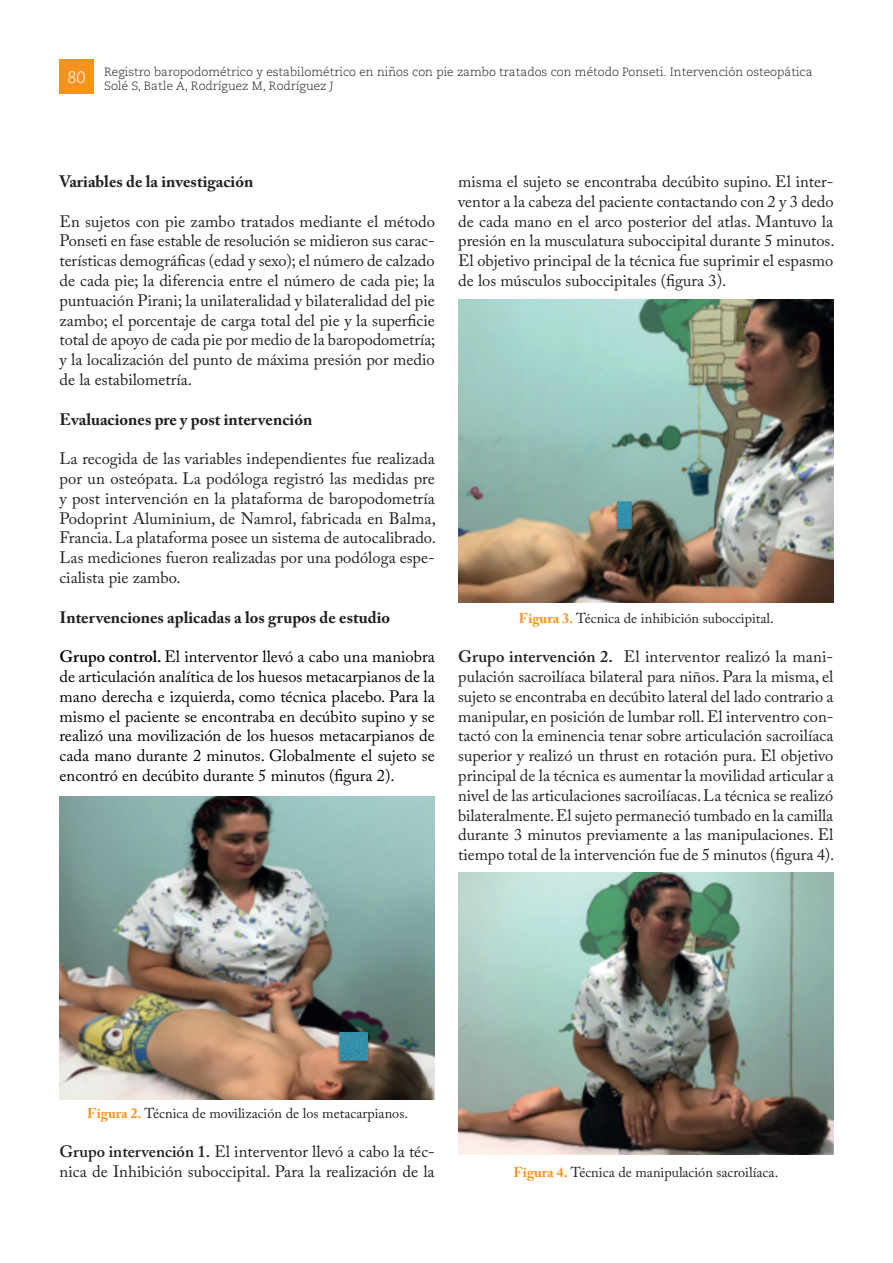
<style>
.page{position:relative;width:893px;height:1263px;background:#fff}
.page>*{position:absolute;margin:0;border:0;box-sizing:border-box;transform-origin:0 0}
.t1{font:16.5px/19.8px "Adobe Caslon Pro";color:#231f20;text-align:justify}
.t2{font:16.5px/19.8px "Adobe Caslon Pro";color:#000003;text-align:justify}
.t3{font:700 16.5px "Adobe Caslon Pro";color:#231f20}
.t4{font:300 16.5px "Caecilia LT Std";color:#fff}
.t5{font:14.25px "Adobe Caslon Pro";color:#231f20}
.t6{font:300 12px/14.4px "Caecilia LT Std";color:#231f20}
.s1{font-weight:600}
.s2{font-weight:700;color:#f7931d}
</style>
<div class="page">
<div style="left:60px;top:60px;width:34px;height:34px;background:#f7931d"></div>
<img style="left:60px;top:797px;width:375px;height:302px">
<img style="left:458px;top:300px;width:375px;height:302px">
<img style="left:458px;top:872px;width:375px;height:282px">
<p class="t4" style="left:67px;top:68px;width:20px">80</p>
<p class="t6" style="left:104px;top:65px;width:710px">Registro baropodométrico y estabilométrico en niños con pie zambo tratados con método Ponseti. Intervención osteopática<br>Solé S, Batle A, Rodríguez M, Rodríguez J</p>
<p class="t3" style="left:60px;top:172px;width:195px">Variables de la investigación</p>
<p class="t1" style="left:60px;top:211px;width:377px">En sujetos con pie zambo tratados mediante el método Ponseti en fase estable de resolución se midieron sus carac&shy;terísticas demográficas (edad y sexo); el número de calzado de cada pie; la diferencia entre el número de cada pie; la puntuación Pirani; la unilateralidad y bilateralidad del pie zambo; el porcentaje de carga total del pie y la superficie total de apoyo de cada pie por medio de la baropodometría; y la localización del punto de máxima presión por medio de la estabilometría.</p>
<p class="t3" style="left:60px;top:409px;width:254px">Evaluaciones pre y post intervención</p>
<p class="t1" style="left:60px;top:449px;width:378px">La recogida de las variables independientes fue realizada por un osteópata. La podóloga registró las medidas pre y post intervención en la plataforma de baropodometría Podoprint Aluminium, de Namrol, fabricada en Balma, Francia. La plataforma posee un sistema de autocalibrado.<br>Las mediciones fueron realizadas por una podóloga espe&shy;cialista pie zambo.</p>
<p class="t3" style="left:60px;top:607px;width:332px">Intervenciones aplicadas a los grupos de estudio</p>
<p class="t2" style="left:60px;top:647px;width:377px"><span class="s1">Grupo control.</span> El interventor llevó a cabo una maniobra de articulación analítica de los huesos metacarpianos de la mano derecha e izquierda, como técnica placebo. Para la mismo el paciente se encontraba en decúbito supino y se realizó una movilización de los huesos metacarpianos de cada mano durante 2 minutos. Globalmente el sujeto se encontró en decúbito durante 5 minutos (figura 2).</p>
<p class="t1" style="left:458px;top:171px;width:378px">misma el sujeto se encontraba decúbito supino. El inter&shy;ventor a la cabeza del paciente contactando con 2 y 3 dedo de cada mano en el arco posterior del atlas. Mantuvo la presión en la musculatura suboccipital durante 5 minutos.<br>El objetivo principal de la técnica fue suprimir el espasmo de los músculos suboccipitales (figura 3).</p>
<p class="t5" style="left:519px;top:609px;width:256px"><span class="s2">Figura 3.</span> Técnica de inhibición suboccipital.</p>
<p class="t1" style="left:458px;top:647px;width:378px"><span class="s1">Grupo intervención 2.</span> El interventor realizó la mani&shy;pulación sacroilíaca bilateral para niños. Para la misma, el sujeto se encontraba en decúbito lateral del lado contrario a manipular, en posición de lumbar roll. El interventro con&shy;tactó con la eminencia tenar sobre articulación sacroilíaca superior y realizó un thrust en rotación pura. El objetivo principal de la técnica es aumentar la movilidad articular a nivel de las articulaciones sacroilíacas. La técnica se realizó bilateralmente. El sujeto permaneció tumbado en la camilla durante 3 minutos previamente a las manipulaciones. El tiempo total de la intervención fue de 5 minutos (figura 4).</p>
<p class="t5" style="left:87px;top:1104px;width:322px"><span class="s2">Figura 2.</span> Técnica de movilización de los metacarpianos.</p>
<p class="t1" style="left:60px;top:1142px;width:377px"><span class="s1">Grupo intervención 1.</span> El interventor llevó a cabo la téc&shy;nica de Inhibición suboccipital. Para la realización de la</p>
<p class="t5" style="left:513px;top:1164px;width:266px"><span class="s2">Figura 4.</span> Técnica de manipulación sacroilíaca.</p>
</div>
